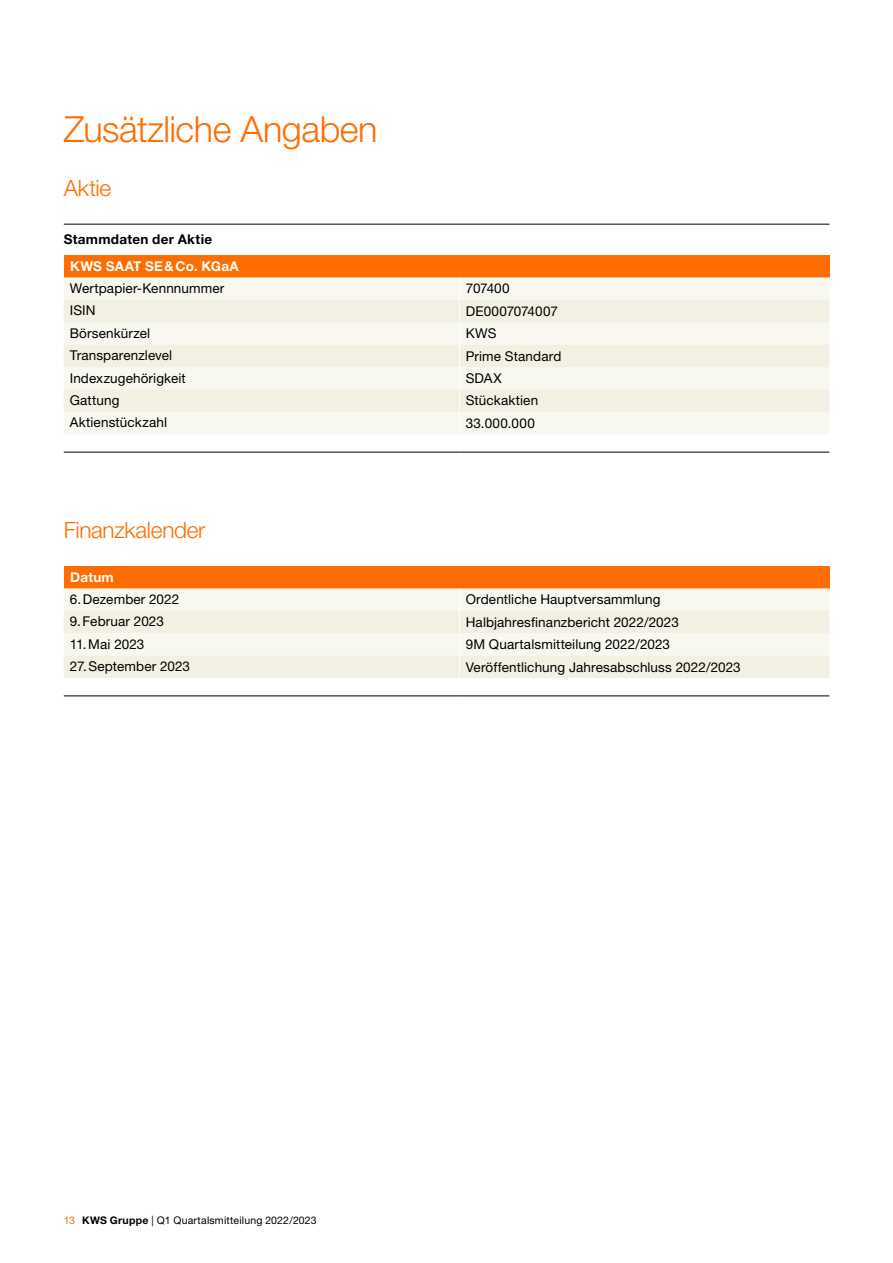
<style>
.page{position:relative;width:893px;height:1263px;background:#fff}
.page>*{position:absolute;margin:0;border:0;box-sizing:border-box;transform-origin:0 0}
.t1{font:300 36px "Helvetica Neue LT Std";letter-spacing:-.015em;color:#ff6c00}
.t2{font:300 22.5px "Helvetica Neue LT Std";letter-spacing:-.01em;color:#ff6c00}
.t3{font:13.5px "Helvetica Neue LT Std";letter-spacing:.01em;color:#000}
.t4{font:700 13.5px "Helvetica Neue LT Std";letter-spacing:.02em;color:#fff}
.t5{font:700 13.5px "Helvetica Neue LT Std";letter-spacing:.02em;color:#000}
.t6{font:10.5px "Helvetica Neue LT Std";letter-spacing:.015em;color:#000}
.s1{color:#ef6e00}
.s2{font-weight:700}
</style>
<div class="page">
<div style="left:64px;top:255px;width:765px;height:22px;background:#ff6c00"></div>
<div style="left:64px;top:277px;width:765px;height:157px;background:#f8f8f1"></div>
<svg style="left:64px;top:300px;width:765px;height:112px;fill:#f1f0e3"></svg>
<hr style="left:64px;top:224px;width:395px;height:1px;background:#000">
<hr style="left:459px;top:224px;width:370px;height:1px;background:#000">
<hr style="left:64px;top:452px;width:395px;height:1px;background:#000">
<hr style="left:459px;top:452px;width:370px;height:1px;background:#000">
<svg style="left:459px;top:277px;width:1px;height:157px"></svg>
<div style="left:64px;top:566px;width:765px;height:22px;background:#ff6c00"></div>
<div style="left:64px;top:588px;width:765px;height:23px;background:#f8f8f1"></div>
<svg style="left:64px;top:611px;width:765px;height:67px;fill:#f1f0e3"></svg>
<hr style="left:64px;top:696px;width:395px;height:1px;background:#000">
<hr style="left:459px;top:696px;width:370px;height:1px;background:#000">
<svg style="left:459px;top:588px;width:1px;height:90px"></svg>
<h1 class="t1" style="left:64px;top:107px;width:315px">Zusätzliche Angaben</h1>
<h2 class="t2" style="left:64px;top:175px;width:49px">Aktie</h2>
<p class="t5" style="left:64px;top:231px;width:150px">Stammdaten der Aktie</p>
<p class="t4" style="left:70px;top:258px;width:170px">KWS SAAT SE&amp;Co. KGaA</p>
<p class="t3" style="left:70px;top:280px;width:156px">Wertpapier-Kennnummer</p>
<p class="t3" style="left:466px;top:281px;width:45px">707400</p>
<p class="t3" style="left:70px;top:303px;width:27px">ISIN</p>
<p class="t3" style="left:466px;top:303px;width:94px">DE0007074007</p>
<p class="t3" style="left:70px;top:325px;width:82px">Börsenkürzel</p>
<p class="t3" style="left:466px;top:325px;width:32px">KWS</p>
<p class="t3" style="left:70px;top:347px;width:104px">Transparenzlevel</p>
<p class="t3" style="left:466px;top:348px;width:97px">Prime Standard</p>
<p class="t3" style="left:70px;top:370px;width:118px">Indexzugehörigkeit</p>
<p class="t3" style="left:466px;top:370px;width:37px">SDAX</p>
<p class="t3" style="left:70px;top:392px;width:51px">Gattung</p>
<p class="t3" style="left:466px;top:393px;width:74px">Stückaktien</p>
<p class="t3" style="left:70px;top:415px;width:99px">Aktienstückzahl</p>
<p class="t3" style="left:466px;top:415px;width:71px">33.000.000</p>
<h2 class="t2" style="left:64px;top:517px;width:143px">Finanzkalender</h2>
<p class="t4" style="left:70px;top:569px;width:45px">Datum</p>
<p class="t3" style="left:70px;top:591px;width:111px">6.Dezember 2022</p>
<p class="t3" style="left:466px;top:591px;width:196px">Ordentliche Hauptversammlung</p>
<p class="t3" style="left:70px;top:614px;width:96px">9.Februar 2023</p>
<p class="t3" style="left:466px;top:614px;width:215px">Halbjahresfinanzbericht 2022/2023</p>
<p class="t3" style="left:70px;top:636px;width:76px">11.Mai 2023</p>
<p class="t3" style="left:466px;top:636px;width:206px">9M Quartalsmitteilung 2022/2023</p>
<p class="t3" style="left:70px;top:658px;width:122px">27.September 2023</p>
<p class="t3" style="left:466px;top:659px;width:277px">Veröffentlichung Jahresabschluss 2022/2023</p>
<p class="t6" style="left:64px;top:1214px;width:254px"><span class="s1">13</span> <span class="s2">KWS Gruppe</span> | Q1 Quartalsmitteilung 2022/2023</p>
</div>
